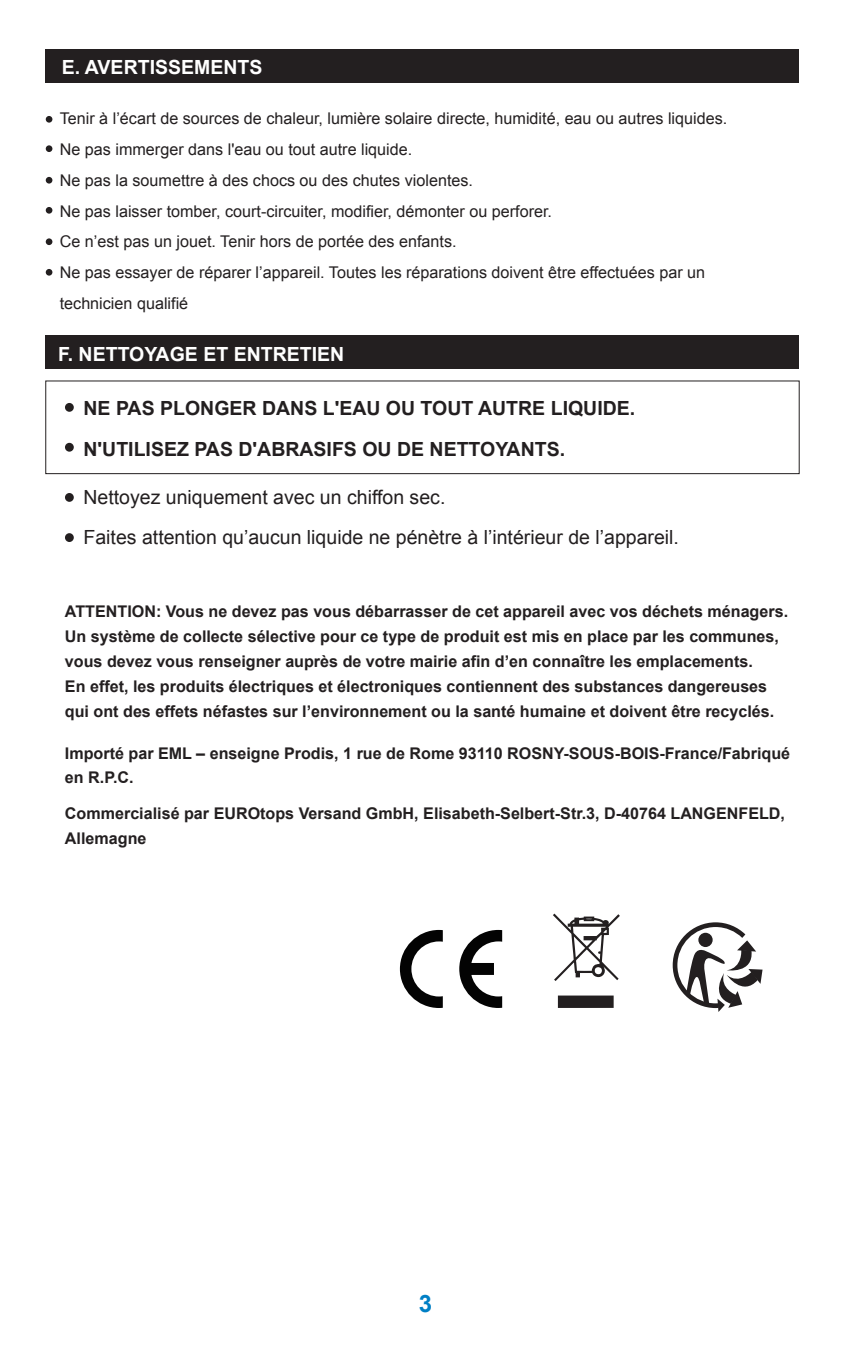
<style>
.page{position:relative;width:851px;height:1361px;background:#fff}
.page>*{position:absolute;margin:0;border:0;box-sizing:border-box;transform-origin:0 0}
.t1{font:700 24px "Arial";color:#007fc5}
.t2{font:19.5px/40.8px "Arial";color:#231f20}
.t3{font:700 19.5px/40.8px "Arial";color:#231f20}
.t4{font:700 19.5px "Arial";color:#fff}
.t5{font:700 16.2px/24.9px "Arial";color:#231f20}
.t6{font:16.2px/30.9px "Arial";color:#231f20}
</style>
<div class="page">
<div style="left:46px;top:49px;width:753px;height:33px;background:#231f20"></div>
<div style="left:46px;top:335px;width:753px;height:33px;background:#231f20"></div>
<div style="left:45px;top:381px;width:754px;height:93px;border:1px solid #231f20"></div>
<div style="left:46px;top:116px;width:6px;height:7px;background:#231f20;border-radius:50%"></div>
<div style="left:46px;top:145px;width:6px;height:7px;background:#231f20;border-radius:50%"></div>
<div style="left:46px;top:177px;width:6px;height:7px;background:#231f20;border-radius:50%"></div>
<div style="left:46px;top:207px;width:6px;height:7px;background:#231f20;border-radius:50%"></div>
<div style="left:46px;top:238px;width:6px;height:7px;background:#231f20;border-radius:50%"></div>
<div style="left:46px;top:269px;width:6px;height:7px;background:#231f20;border-radius:50%"></div>
<div style="left:65px;top:403px;width:9px;height:9px;background:#231f20;border-radius:50%"></div>
<div style="left:65px;top:443px;width:9px;height:9px;background:#231f20;border-radius:50%"></div>
<div style="left:65px;top:493px;width:9px;height:9px;background:#231f20;border-radius:50%"></div>
<div style="left:65px;top:533px;width:9px;height:9px;background:#231f20;border-radius:50%"></div>
<svg style="left:553px;top:913px;width:66px;height:68px"></svg>
<svg style="left:558px;top:995px;width:55px;height:13px"></svg>
<svg style="left:672px;top:922px;width:90px;height:90px"></svg>
<svg style="left:400px;top:930px;width:43px;height:78px"></svg>
<svg style="left:459px;top:930px;width:43px;height:78px"></svg>
<p class="t4" style="left:62px;top:54px;width:202px">E. AVERTISSEMENTS</p>
<p class="t6" style="left:60px;top:103px;width:669px">Tenir à l’écart de sources de chaleur, lumière solaire directe, humidité, eau ou autres liquides.<br>Ne pas immerger dans l'eau ou tout autre liquide.<br>Ne pas la soumettre à des chocs ou des chutes violentes.<br>Ne pas laisser tomber, court-circuiter, modifier, démonter ou perforer.<br>Ce n’est pas un jouet. Tenir hors de portée des enfants.<br>Ne pas essayer de réparer l’appareil. Toutes les réparations doivent être effectuées par un technicien qualifié</p>
<p class="t4" style="left:58px;top:341px;width:288px">F. NETTOYAGE ET ENTRETIEN</p>
<p class="t3" style="left:83px;top:388px;width:553px">NE PAS PLONGER DANS L'EAU OU TOUT AUTRE LIQUIDE.<br>N'UTILISEZ PAS D'ABRASIFS OU DE NETTOYANTS.</p>
<p class="t2" style="left:83px;top:476px;width:597px">Nettoyez uniquement avec un chiffon sec.<br>Faites attention qu’aucun liquide ne pénètre à l’intérieur de l’appareil.</p>
<p class="t5" style="left:65px;top:600px;width:724px">ATTENTION: Vous ne devez pas vous débarrasser de cet appareil avec vos déchets ménagers.<br>Un système de collecte sélective pour ce type de produit est mis en place par les communes, vous devez vous renseigner auprès de votre mairie afin d’en connaître les emplacements.<br>En effet, les produits électriques et électroniques contiennent des substances dangereuses qui ont des effets néfastes sur l’environnement ou la santé humaine et doivent être recyclés.</p>
<p class="t5" style="left:65px;top:741px;width:726px">Importé par EML – enseigne Prodis, 1 rue de Rome 93110 ROSNY-SOUS-BOIS-France/Fabriqué en R.P.C.</p>
<p class="t5" style="left:65px;top:801px;width:721px">Commercialisé par EUROtops Versand GmbH, Elisabeth-Selbert-Str.3, D-40764 LANGENFELD,<br>Allemagne</p>
<h1 class="t1" style="left:419px;top:1287px;width:15px">3</h1>
</div>
